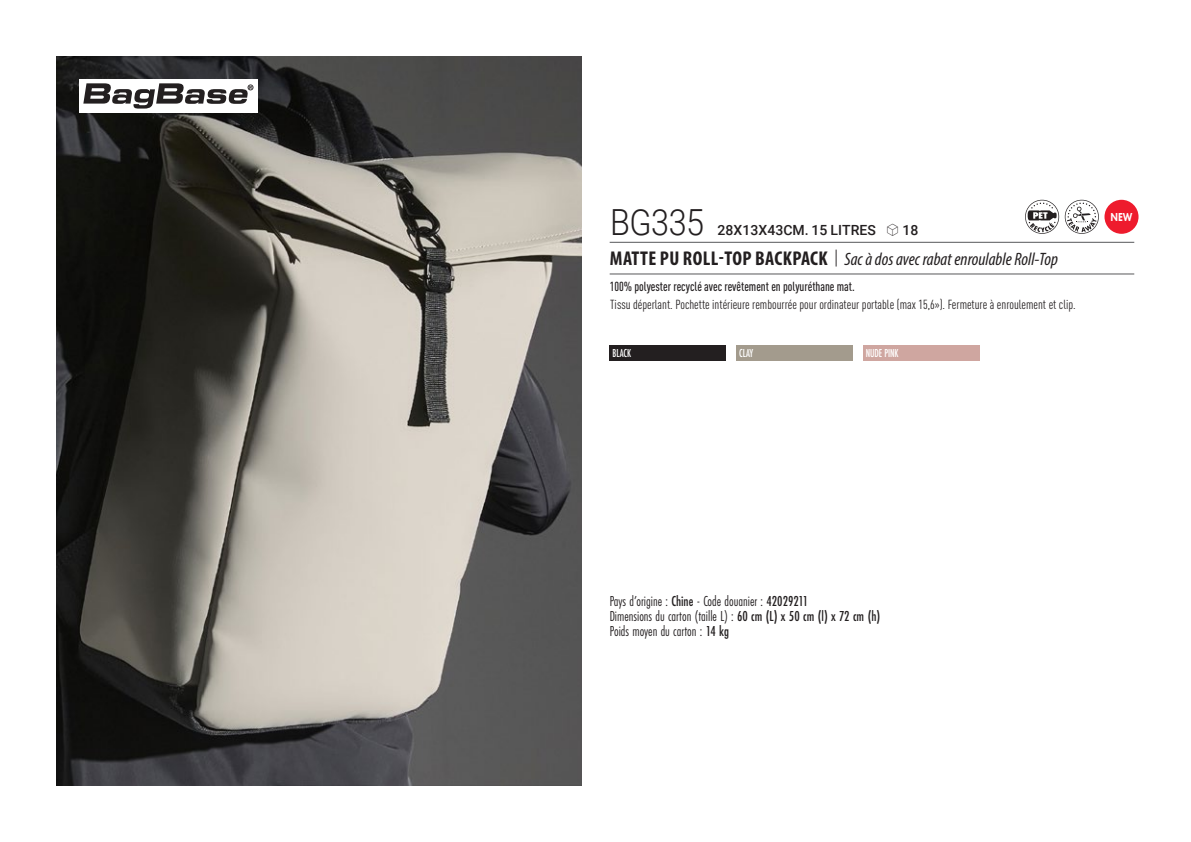
<style>
.page{position:relative;width:1191px;height:842px;background:#fff}
.page>*{position:absolute;margin:0;border:0;box-sizing:border-box;transform-origin:0 0}
.t1{font:300 36px "Roboto";letter-spacing:-.015em;color:#231f20;scale:.9 1}
.t2{font:italic 18px "Myriad Variable Concept";color:#231f20}
.t3{font:15px "Futura PT Cond";color:#231f20;scale:.95 1}
.t4{font:500 14px "Roboto";letter-spacing:.005em;color:#231f20}
.t5{font:condensed 13px "DIN Pro";color:#231f20}
.grammage_2020{font:500 condensed 13px "DIN Pro";color:#231f20;scale:.95 1}
.Coloris_nuancier_bla{font:500 12px "Futura PT Cond";letter-spacing:-.01em;color:#fff;scale:.9 1}
.nuancier_bloc_packsh{font:800 12px "Futura PT";color:#fff;scale:.8 1}
.s1{font-family:"Linotype Shapeshifter";font-weight:400;font-size:16px}
.s2{font-family:"Myriad Pro";font-weight:700;font-style:normal;font-stretch:condensed;font-size:20px}
.s3{font-family:"Roboto Condensed";font-weight:300;font-style:normal;font-size:20px}
.s4{font-weight:500}
</style>
<div class="page">
<img style="left:57px;top:57px;width:524px;height:728px">
<div style="left:609px;top:345px;width:117px;height:16px;background:#231f20"></div>
<div style="left:736px;top:345px;width:116px;height:16px;background:#a39b8d"></div>
<div style="left:863px;top:345px;width:116px;height:16px;background:#cfa6a0"></div>
<svg style="left:1025px;top:200px;width:73px;height:34px"></svg>
<div style="left:1104px;top:200px;width:34px;height:34px;background:#ee1b2d;border-radius:50%"></div>
<div style="left:79px;top:79px;width:178px;height:34px;background:#fff"></div>
<svg style="left:83px;top:83px;width:170px;height:26px"></svg>
<hr style="left:609px;top:242px;width:525px;height:1px;background:#57585a">
<hr style="left:609px;top:274px;width:525px;height:1px;background:#57585a">
<p class="t1" style="left:610px;top:197px;width:106px">BG335</p>
<p class="t4" style="left:717px;top:220px;width:203px">28X13X43CM. 15 LITRES <span class="s1">S</span> 18</p>
<p class="t2" style="left:610px;top:249px;width:450px"><span class="s2">MATTE PU ROLL-TOP BACKPACK</span> <span class="s3">|</span> Sac à dos avec rabat enroulable Roll-Top</p>
<p class="grammage_2020" style="left:609px;top:277px;width:259px">100% polyester recyclé avec revêtement en polyuréthane mat.</p>
<p class="t5" style="left:610px;top:295px;width:467px">Tissu déperlant. Pochette intérieure rembourrée pour ordinateur portable (max 15,6»). Fermeture à enroulement et clip.</p>
<p class="Coloris_nuancier_bla" style="left:612px;top:346px;width:22px">BLACK</p>
<p class="Coloris_nuancier_bla" style="left:739px;top:346px;width:17px">CLAY</p>
<p class="Coloris_nuancier_bla" style="left:866px;top:346px;width:38px">NUDE PINK</p>
<p class="nuancier_bloc_packsh" style="left:1110px;top:210px;width:29px">NEW</p>
<p class="t3" style="left:609px;top:592px;width:211px">Pays d’origine : <span class="s4">Chine</span> - Code douanier : <span class="s4">42029211</span></p>
<p class="t3" style="left:609px;top:607px;width:286px">Dimensions du carton (taille L) : <span class="s4">60 cm (L) x 50 cm (l) x 72 cm (h)</span></p>
<p class="t3" style="left:609px;top:622px;width:127px">Poids moyen du carton : <span class="s4">14 kg</span></p>
</div>
